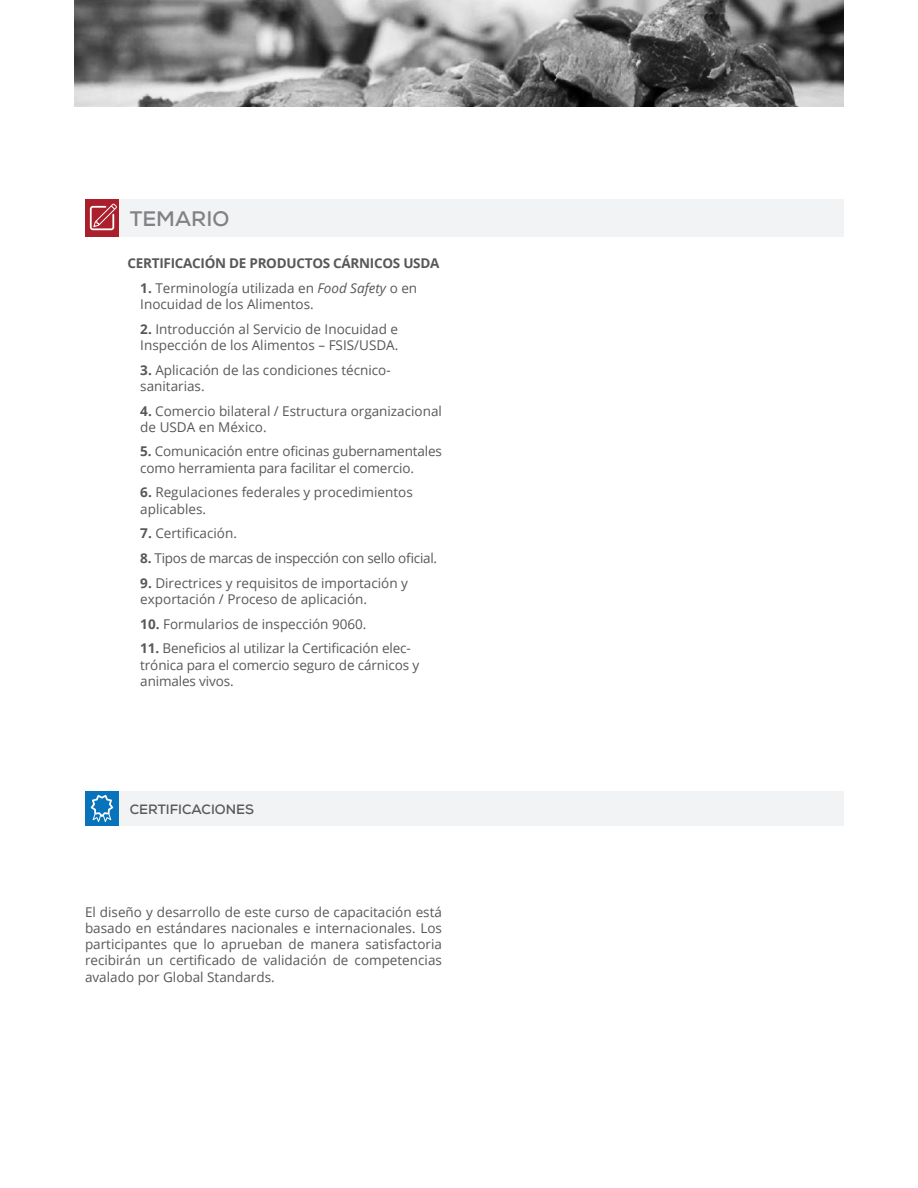
<style>
.page{position:relative;width:918px;height:1188px;background:#fff}
.page>*{position:absolute;margin:0;border:0;box-sizing:border-box;transform-origin:0 0}
.t1{font:700 21px "Nexa";color:#808285}
.Textos{font:13.5px/16.2px "Open Sans";color:#57585a}
.Textos-2{font:13.5px "Open Sans";letter-spacing:-.02em;color:#57585a}
.Textos-3{font:700 13.5px "Open Sans";letter-spacing:-.02em;color:#57585a}
.t2{font:700 13.5px "Nexa";color:#57585a}
.s1{font-weight:700}
.s2{font-style:italic}
</style>
<div class="page">
<img style="left:74px;top:0;width:770px;height:106px">
<div style="left:85px;top:200px;width:34px;height:37px;background:#ab1e2c"></div>
<div style="left:85px;top:792px;width:34px;height:34px;background:#0773bb"></div>
<div style="left:119px;top:200px;width:725px;height:37px;background:#f2f3f4"></div>
<div style="left:119px;top:792px;width:725px;height:34px;background:#f2f3f4"></div>
<svg style="left:90px;top:204px;width:27px;height:26px"></svg>
<svg style="left:91px;top:795px;width:22px;height:27px"></svg>
<p class="t1" style="left:130px;top:205px;width:101px">TEMARIO</p>
<p class="Textos-3" style="left:128px;top:254px;width:313px">CERTIFICACIÓN DE PRODUCTOS CÁRNICOS USDA</p>
<p class="Textos" style="left:140px;top:280px;width:278px"><span class="s1">1.</span> Terminología utilizada en <span class="s2">Food Safety</span> o en<br>Inocuidad de los Alimentos.</p>
<p class="Textos" style="left:140px;top:320px;width:260px"><span class="s1">2.</span> Introducción al Servicio de Inocuidad e<br>Inspección de los Alimentos – FSIS/USDA.</p>
<p class="Textos" style="left:140px;top:361px;width:252px"><span class="s1">3.</span> Aplicación de las condiciones técnico&shy;sanitarias.</p>
<p class="Textos" style="left:140px;top:402px;width:303px"><span class="s1">4.</span> Comercio bilateral / Estructura organizacional de USDA en México.</p>
<p class="Textos" style="left:140px;top:443px;width:303px"><span class="s1">5.</span> Comunicación entre oficinas gubernamentales como herramienta para facilitar el comercio.</p>
<p class="Textos" style="left:140px;top:484px;width:274px"><span class="s1">6.</span> Regulaciones federales y procedimientos aplicables.</p>
<p class="Textos" style="left:140px;top:525px;width:98px"><span class="s1">7.</span> Certificación.</p>
<p class="Textos-2" style="left:140px;top:549px;width:298px"><span class="s1">8.</span> Tipos de marcas de inspección con sello oficial.</p>
<p class="Textos" style="left:140px;top:574px;width:269px"><span class="s1">9.</span> Directrices y requisitos de importación y exportación / Proceso de aplicación.</p>
<p class="Textos" style="left:140px;top:615px;width:228px"><span class="s1">10.</span> Formularios de inspección 9060.</p>
<p class="Textos" style="left:140px;top:640px;width:280px"><span class="s1">11.</span> Beneficios al utilizar la Certificación elec&shy;trónica para el comercio seguro de cárnicos y animales vivos.</p>
<p class="t2" style="left:130px;top:800px;width:126px">CERTIFICACIONES</p>
<p class="Textos" style="left:85px;top:903px;width:358px;text-align:justify">El diseño y desarrollo de este curso de capacitación está basado en estándares nacionales e internacionales. Los participantes que lo aprueban de manera satisfactoria recibirán un certificado de validación de competencias avalado por Global Standards.</p>
</div>
